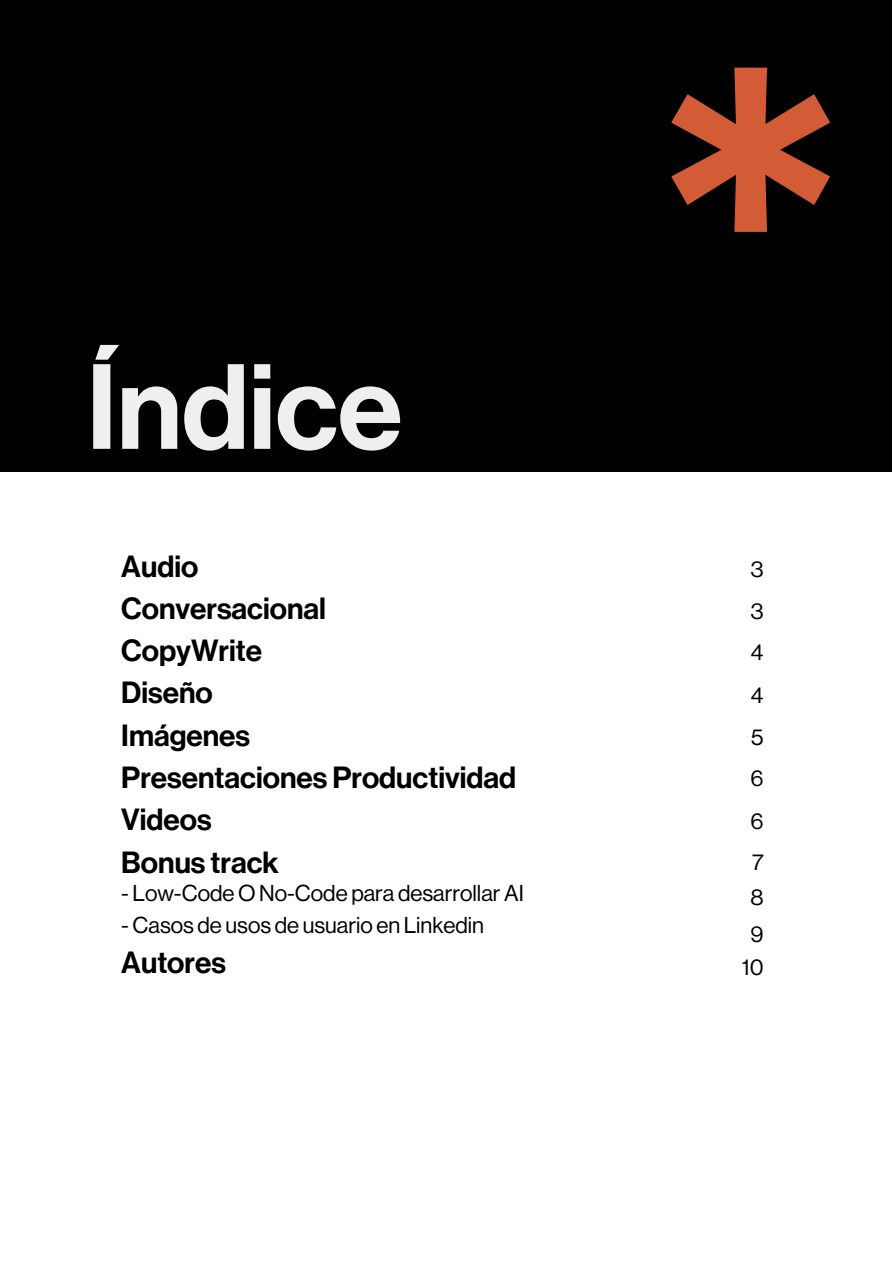
<style>
.page{position:relative;width:893px;height:1263px;background:#fff}
.page>*{position:absolute;margin:0;border:0;box-sizing:border-box;transform-origin:0 0}
.t1{font:118.35px "Neue Haas Display Mediu";color:#efefee}
.t2{font:30px/42.2px "Neue Haas Display Mediu";color:#000}
.t3{font:22.5px/41.8px "Neue Haas Display";color:#000}
</style>
<div class="page">
<div style="left:1px;top:0;width:891px;height:471px;background:#000"></div>
<svg style="left:671px;top:68px;width:159px;height:164px"></svg>
<h1 class="t1" style="left:87px;top:339px;width:317px">Índice</h1>
<p class="t2" style="left:121px;top:546px;width:396px">Audio<br>Conversacional<br>CopyWrite<br>Diseño<br>Imágenes<br>Presentaciones Productividad<br>Videos<br>Bonus track</p>
<p class="t3" style="left:121px;top:872px;width:404px">- Low-Code O No-Code para desarrollar AI</p>
<p class="t3" style="left:121px;top:904px;width:364px">- Casos de usos de usuario en Linkedin</p>
<p class="t2" style="left:121px;top:942px;width:106px">Autores</p>
<p class="t3" style="left:751px;top:548px;width:14px">3<br>3</p>
<p class="t3" style="left:751px;top:632px;width:14px">4</p>
<p class="t3" style="left:750px;top:674px;width:15px;text-align:justify">4<br>5<br>6<br>6<br>7</p>
<p class="t3" style="left:750px;top:879px;width:15px;line-height:37.2px">8<br>9</p>
<p class="t3" style="left:742px;top:946px;width:23px">10</p>
</div>
